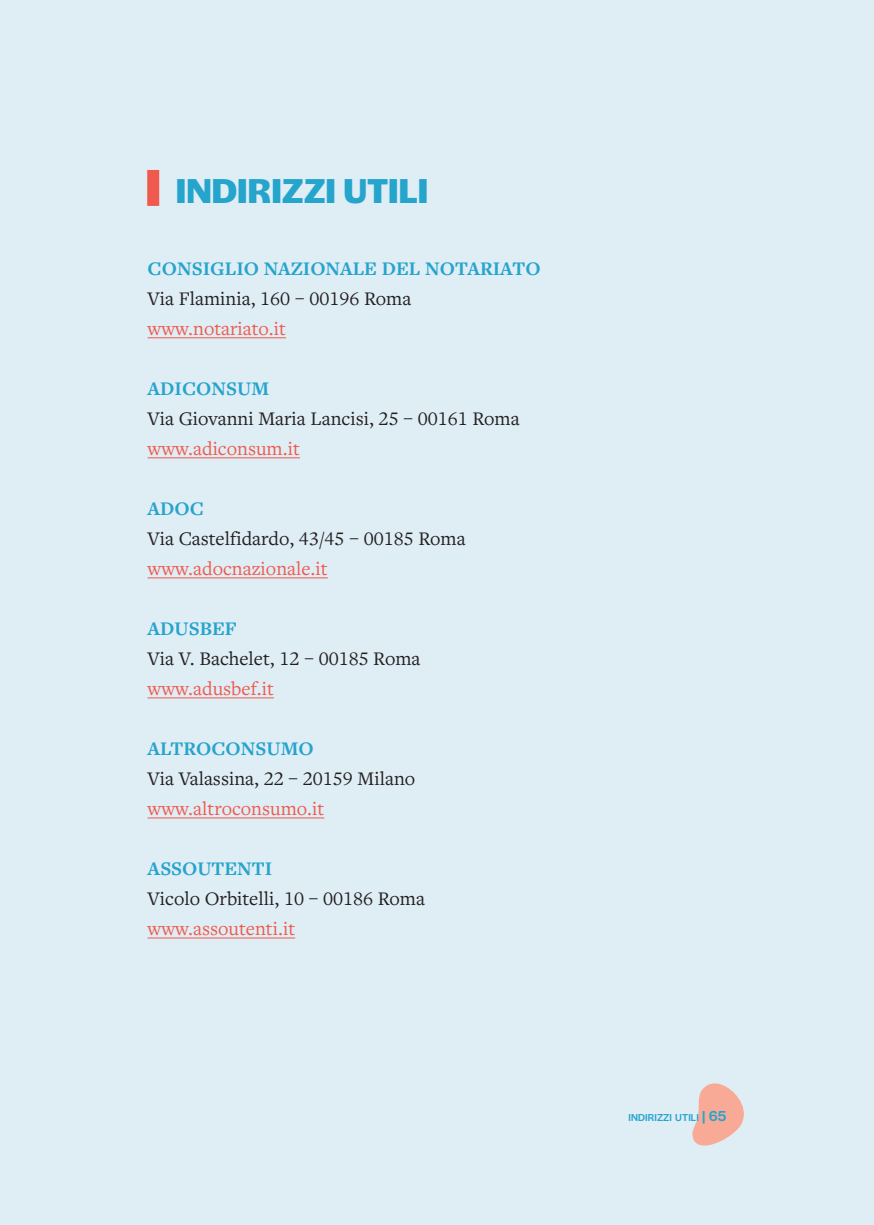
<style>
.page{position:relative;width:874px;height:1225px;background:#fff}
.page>*{position:absolute;margin:0;border:0;box-sizing:border-box;transform-origin:0 0}
.H1_capitolo{font:700 36px "Halyard Display";color:#25a4cc}
.txt{font:20px "Freight Text Pro";color:#231f20}
.txt-2{font:20px "Freight Text Pro";color:#f0594d}
.txt-3{font:700 20px "Freight Text Pro";color:#25a4cc}
.t1{font:500 10.4px "Halyard Display";letter-spacing:.015em;color:#25a4cc}
.s1{font-size:15px}
</style>
<div class="page">
<div style="left:18px;top:0;width:855px;height:1225px;background:#dfedf5"></div>
<div style="left:0;top:0;width:16px;height:1225px;background:#dfedf5"></div>
<svg style="left:692px;top:1083px;width:52px;height:63px"></svg>
<div style="left:147px;top:170px;width:12px;height:36px;background:#f0594d"></div>
<hr style="left:147px;top:337px;width:139px;height:1px;background:#f0594d">
<hr style="left:147px;top:457px;width:153px;height:1px;background:#f0594d">
<hr style="left:147px;top:577px;width:180px;height:1px;background:#f0594d">
<hr style="left:147px;top:697px;width:127px;height:1px;background:#f0594d">
<hr style="left:147px;top:817px;width:177px;height:1px;background:#f0594d">
<hr style="left:147px;top:937px;width:148px;height:1px;background:#f0594d">
<p class="H1_capitolo" style="left:176px;top:165px;width:254px">INDIRIZZI UTILI</p>
<p class="txt-3" style="left:147px;top:255px;width:394px">CONSIGLIO NAZIONALE DEL NOTARIATO</p>
<p class="txt" style="left:147px;top:285px;width:265px">Via Flaminia, 160 – 00196 Roma</p>
<p class="txt-2" style="left:147px;top:315px;width:140px">www.notariato.it</p>
<p class="txt-3" style="left:147px;top:375px;width:123px">ADICONSUM</p>
<p class="txt" style="left:147px;top:405px;width:373px">Via Giovanni Maria Lancisi, 25 – 00161 Roma</p>
<p class="txt-2" style="left:147px;top:435px;width:154px">www.adiconsum.it</p>
<p class="txt-3" style="left:147px;top:495px;width:58px">ADOC</p>
<p class="txt" style="left:147px;top:525px;width:319px">Via Castelfidardo, 43/45 – 00185 Roma</p>
<p class="txt-2" style="left:147px;top:555px;width:182px">www.adocnazionale.it</p>
<p class="txt-3" style="left:147px;top:615px;width:91px">ADUSBEF</p>
<p class="txt" style="left:147px;top:645px;width:274px">Via V. Bachelet, 12 – 00185 Roma</p>
<p class="txt-2" style="left:147px;top:675px;width:128px">www.adusbef.it</p>
<p class="txt-3" style="left:147px;top:735px;width:168px">ALTROCONSUMO</p>
<p class="txt" style="left:147px;top:765px;width:269px">Via Valassina, 22 – 20159 Milano</p>
<p class="txt-2" style="left:147px;top:795px;width:178px">www.altroconsumo.it</p>
<p class="txt-3" style="left:147px;top:855px;width:126px">ASSOUTENTI</p>
<p class="txt" style="left:147px;top:885px;width:279px">Vicolo Orbitelli, 10 – 00186 Roma</p>
<p class="txt-2" style="left:147px;top:915px;width:149px">www.assoutenti.it</p>
<p class="t1" style="left:628px;top:1110px;width:99px">INDIRIZZI UTILI <span class="s1">| 65</span></p>
</div>
